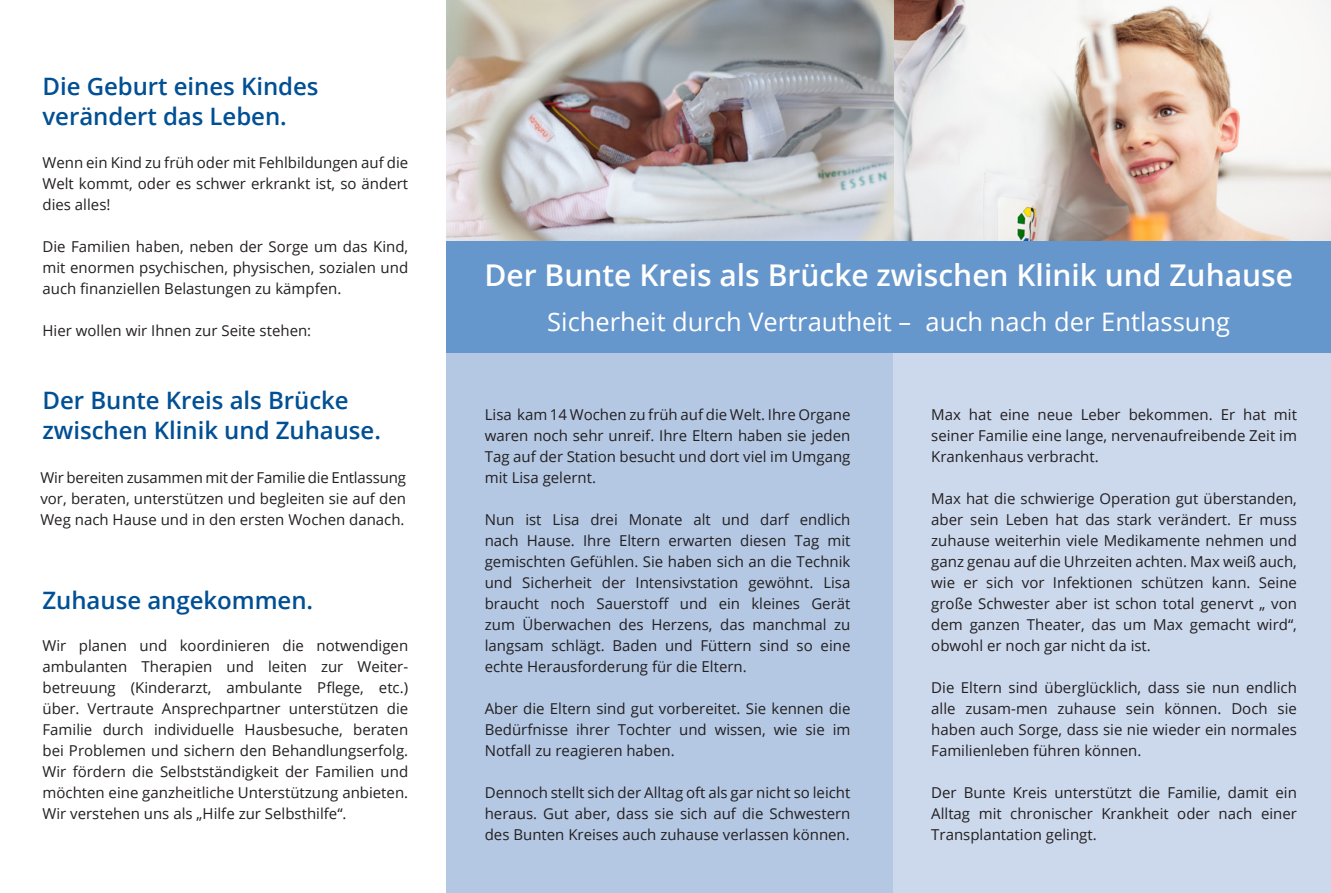
<style>
.page{position:relative;width:1331px;height:893px;background:#fff}
.page>*{position:absolute;margin:0;border:0;box-sizing:border-box;transform-origin:0 0}
.Flyer_DIN_lang_text{font:600 30px "Open Sans";color:#fff}
.Flyer_DIN_lang_text-2{font:25.5px "Open Sans";color:#fff}
.Flyer_DIN_lang_Headl{font:600 24px "Open Sans";color:#014f94}
.Flyer_DIN_lang_text-3{font:15px/21px "Open Sans";color:#231f20;text-align:justify}
</style>
<div class="page">
<div style="left:446px;top:353px;width:447px;height:540px;background:#b4c8e4"></div>
<div style="left:893px;top:353px;width:438px;height:540px;background:#ccd9ed"></div>
<img style="left:446px;top:0;width:885px;height:241px">
<div style="left:446px;top:241px;width:885px;height:112px;background:#6596cc"></div>
<p class="Flyer_DIN_lang_Headl" style="left:43px;top:70px;width:278px">Die Geburt eines Kindes</p>
<p class="Flyer_DIN_lang_Headl" style="left:43px;top:100px;width:246px">verändert das Leben.</p>
<p class="Flyer_DIN_lang_text-3" style="left:43px;top:152px;width:367px">Wenn ein Kind zu früh oder mit Fehlbildungen auf die Welt kommt, oder es schwer erkrankt ist, so ändert dies alles!</p>
<p class="Flyer_DIN_lang_text-3" style="left:43px;top:236px;width:367px">Die Familien haben, neben der Sorge um das Kind, mit enormen psychischen, physischen, sozialen und auch finanziellen Belastungen zu kämpfen.</p>
<p class="Flyer_DIN_lang_text-3" style="left:43px;top:320px;width:270px">Hier wollen wir Ihnen zur Seite stehen:</p>
<p class="Flyer_DIN_lang_Headl" style="left:43px;top:384px;width:308px">Der Bunte Kreis als Brücke</p>
<p class="Flyer_DIN_lang_Headl" style="left:43px;top:414px;width:340px">zwischen Klinik und Zuhause.</p>
<p class="Flyer_DIN_lang_text-3" style="left:40px;top:467px;width:367px">Wir bereiten zusammen mit der Familie die Entlassung vor, beraten, unterstützen und begleiten sie auf den Weg nach Hause und in den ersten Wochen danach.</p>
<p class="Flyer_DIN_lang_Headl" style="left:43px;top:584px;width:272px">Zuhause angekommen.</p>
<p class="Flyer_DIN_lang_text-3" style="left:43px;top:635px;width:367px">Wir planen und koordinieren die notwendigen ambulanten Therapien und leiten zur Weiter&shy;betreuung (Kinderarzt, ambulante Pflege, etc.) über. Vertraute Ansprechpartner unterstützen die Familie durch individuelle Hausbesuche, beraten bei Problemen und sichern den Behandlungserfolg.<br>Wir fördern die Selbstständigkeit der Familien und möchten eine ganzheitliche Unterstützung anbieten.<br>Wir verstehen uns als „Hilfe zur Selbsthilfe“.</p>
<p class="Flyer_DIN_lang_text" style="left:485px;top:254px;width:810px">Der Bunte Kreis als Brücke zwischen Klinik und Zuhause</p>
<p class="Flyer_DIN_lang_text-2" style="left:547px;top:305px;width:684px">Sicherheit durch Vertrautheit – auch nach der Entlassung</p>
<p class="Flyer_DIN_lang_text-3" style="left:485px;top:404px;width:367px">Lisa kam 14 Wochen zu früh auf die Welt. Ihre Organe waren noch sehr unreif. Ihre Eltern haben sie jeden Tag auf der Station besucht und dort viel im Umgang mit Lisa gelernt.</p>
<p class="Flyer_DIN_lang_text-3" style="left:485px;top:509px;width:367px">Nun ist Lisa drei Monate alt und darf endlich nach Hause. Ihre Eltern erwarten diesen Tag mit gemischten Gefühlen. Sie haben sich an die Technik und Sicherheit der Intensivstation gewöhnt. Lisa braucht noch Sauerstoff und ein kleines Gerät zum Überwachen des Herzens, das manchmal zu langsam schlägt. Baden und Füttern sind so eine echte Herausforderung für die Eltern.</p>
<p class="Flyer_DIN_lang_text-3" style="left:485px;top:698px;width:367px">Aber die Eltern sind gut vorbereitet. Sie kennen die Bedürfnisse ihrer Tochter und wissen, wie sie im Notfall zu reagieren haben.</p>
<p class="Flyer_DIN_lang_text-3" style="left:485px;top:782px;width:367px">Dennoch stellt sich der Alltag oft als gar nicht so leicht heraus. Gut aber, dass sie sich auf die Schwestern des Bunten Kreises auch zuhause verlassen können.</p>
<p class="Flyer_DIN_lang_text-3" style="left:931px;top:404px;width:367px">Max hat eine neue Leber bekommen. Er hat mit seiner Familie eine lange, nervenaufreibende Zeit im Krankenhaus verbracht.</p>
<p class="Flyer_DIN_lang_text-3" style="left:931px;top:488px;width:367px">Max hat die schwierige Operation gut überstanden, aber sein Leben hat das stark verändert. Er muss zuhause weiterhin viele Medikamente nehmen und ganz genau auf die Uhrzeiten achten. Max weiß auch, wie er sich vor Infektionen schützen kann. Seine große Schwester aber ist schon total genervt „ von dem ganzen Theater, das um Max gemacht wird“, obwohl er noch gar nicht da ist.</p>
<p class="Flyer_DIN_lang_text-3" style="left:931px;top:677px;width:367px">Die Eltern sind überglücklich, dass sie nun endlich alle zusam-men zuhause sein können. Doch sie haben auch Sorge, dass sie nie wieder ein normales Familienleben führen können.</p>
<p class="Flyer_DIN_lang_text-3" style="left:931px;top:782px;width:367px">Der Bunte Kreis unterstützt die Familie, damit ein Alltag mit chronischer Krankheit oder nach einer Transplantation gelingt.</p>
</div>
